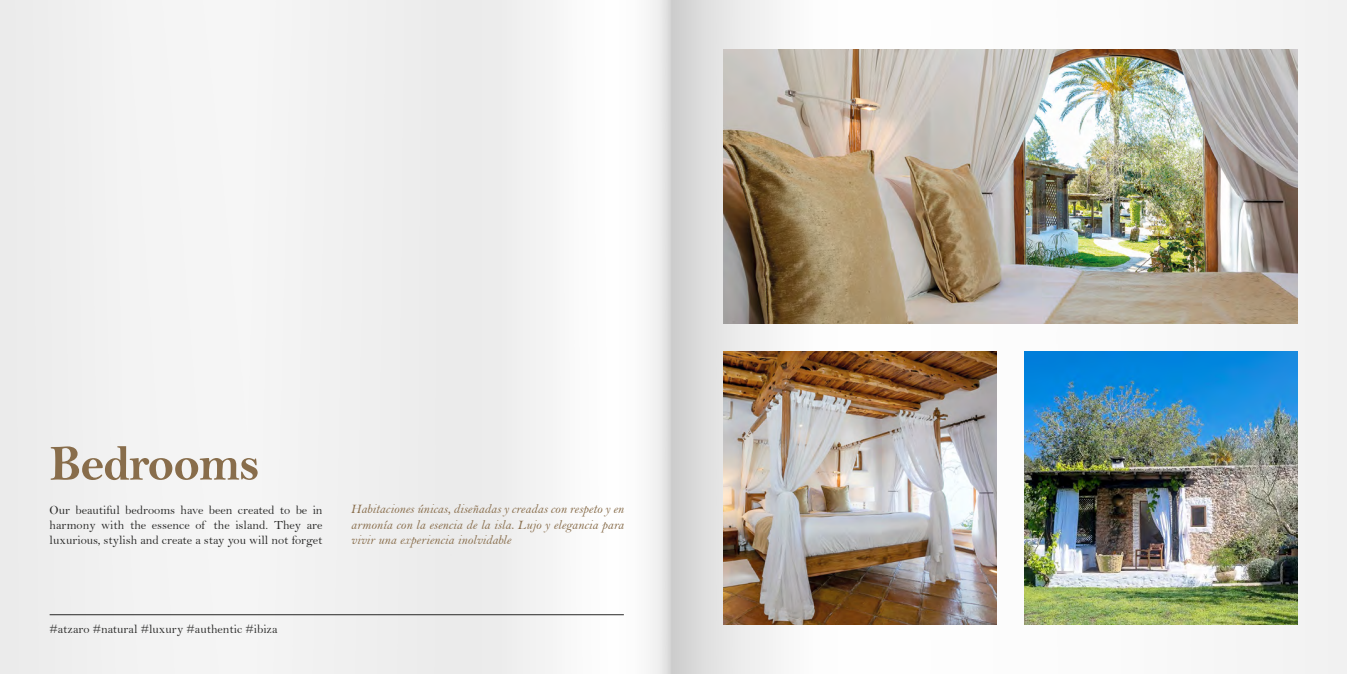
<style>
.page{position:relative;width:1347px;height:674px;background:#fff}
.page>*{position:absolute;margin:0;border:0;box-sizing:border-box;transform-origin:0 0}
.t1{font:50px "Bell MT Bold";letter-spacing:-.025em;color:#886d4b}
.t2{font:13.12px/15.2px "Bell MT Italic";color:#886d4b;text-align:justify}
.t3{font:12.5px/15px "Bell";color:#282827;text-align:justify}
</style>
<div class="page">
<img style="left:0;top:0;width:1346px;height:673px">
<img style="left:723px;top:50px;width:574px;height:273px">
<img style="left:723px;top:351px;width:273px;height:273px">
<img style="left:1024px;top:351px;width:273px;height:273px">
<hr style="left:50px;top:614px;width:574px;height:1px;background:#282827">
<h1 class="t1" style="left:50px;top:433px;width:212px">Bedrooms</h1>
<p class="t3" style="left:50px;top:502px;width:274px">Our beautiful bedrooms have been created to be in harmony with the essence of the island. They are luxurious, stylish and create a stay you will not forget</p>
<p class="t2" style="left:351px;top:501px;width:274px">Habitaciones únicas, diseñadas y creadas con respeto y en armonía con la esencia de la isla. Lujo y elegancia para vivir una experiencia inolvidable</p>
<p class="t3" style="left:50px;top:620px;width:229px">#atzaro #natural #luxury #authentic #ibiza</p>
</div>
